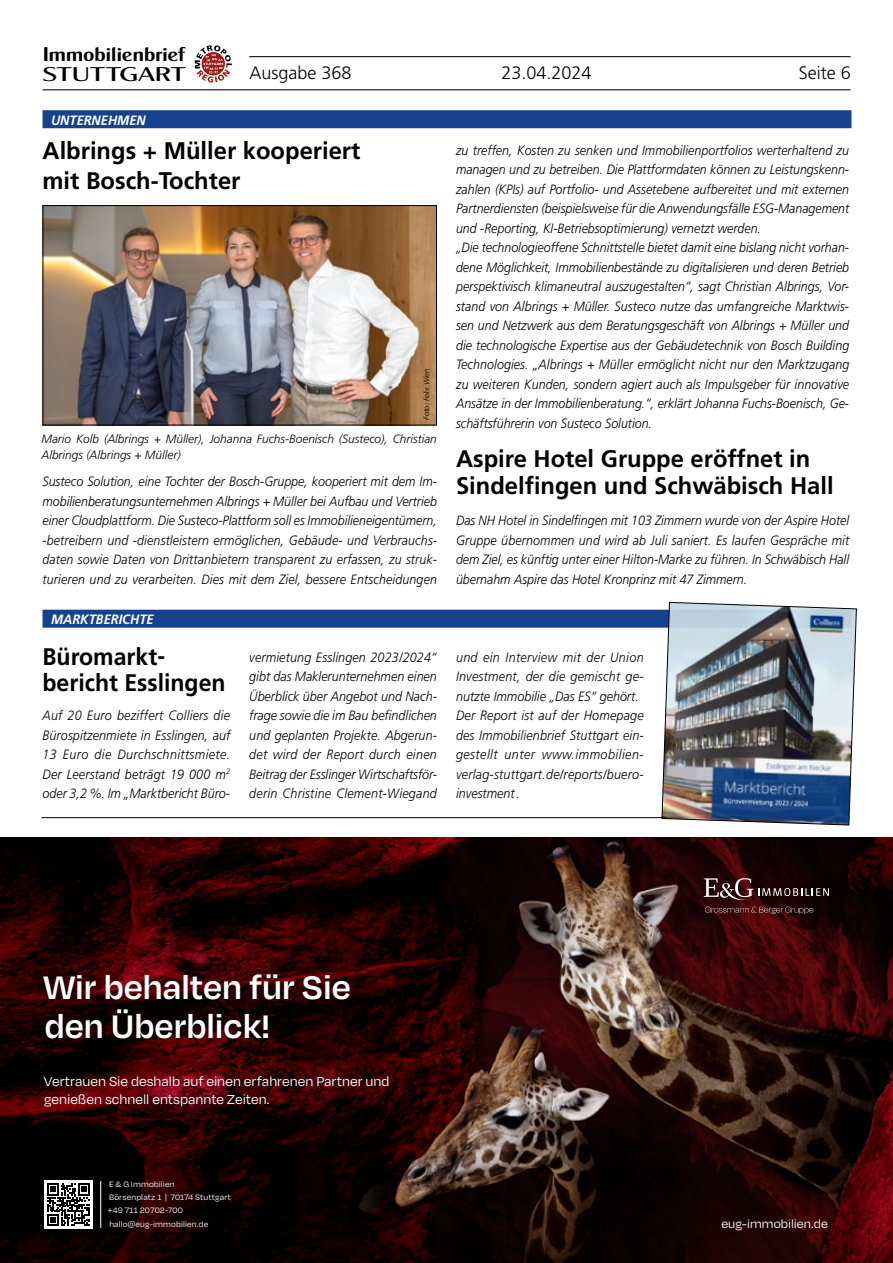
<style>
.page{position:relative;width:893px;height:1263px;background:#fff}
.page>*{position:absolute;margin:0;border:0;box-sizing:border-box;transform-origin:0 0}
.t1{font:600 37.5px/39px "Degular";color:#fff}
.t2{font:700 24px/30px "Frutiger";color:#000}
.t3{font:700 24px/25.5px "Frutiger";color:#000;scale:.96 1}
.t4{font:19.95px "Cg Globe Gothic Bd";letter-spacing:-.02em;color:#000;scale:1.07 1}
.t5{font:19.95px "Cg Globe Gothic Dm";letter-spacing:-.02em;color:#000;scale:1.44 1}
.t6{font:300 18px "Frutiger";color:#000}
.t7{font:15px/18px "Degular";color:#fff}
.t8{font:italic 300 13.5px/19.5px "Frutiger";letter-spacing:.005em;color:#000;text-align:justify;scale:.92 1}
.t9{font:italic 300 13.5px/19.5px "Frutiger";letter-spacing:.005em;color:#000;text-align:justify;scale:.93 1}
.t10{font:italic 700 13.5px "Frutiger";color:#fff;scale:.95 1}
.t11{font:13.5px "Degular";letter-spacing:.005em;color:#fff}
.t12{font:italic 300 12px/16.5px "Frutiger";color:#000}
.t13{font:9px/13.2px "Degular";letter-spacing:.015em;color:#fff}
.t14{font:italic 300 7.5px "Frutiger";color:#000}
</style>
<div class="page">
<hr style="left:43px;top:89px;width:807px;height:1px;background:#000">
<svg style="left:195px;top:45px;width:37px;height:38px"></svg>
<hr style="left:249px;top:56px;width:602px;height:1px;background:#000">
<hr style="left:41px;top:817px;width:808px;height:1px;background:#000">
<img style="left:45px;top:207px;width:390px;height:216px">
<div style="left:43px;top:205px;width:394px;height:220px;border:1px solid #000"></div>
<img style="left:0;top:838px;width:241px;height:425px">
<img style="left:241px;top:838px;width:652px;height:425px">
<hr style="left:100px;top:1181px;width:1px;height:47px;background:#fff">
<div style="left:44px;top:1180px;width:49px;height:48px;background:#fff"></div>
<svg style="left:47px;top:1183px;width:43px;height:42px"></svg>
<svg style="left:704px;top:878px;width:125px;height:22px;background:#452e2f"></svg>
<svg style="left:705px;top:907px;width:108px;height:7px"></svg>
<div style="left:43px;top:110px;width:808px;height:18px;background:#17428f"></div>
<div style="left:43px;top:610px;width:808px;height:18px;background:#17428f"></div>
<img style="left:661px;top:602px;width:196px;height:224px">
<h3 class="t4" style="left:43px;top:42px;width:135px">Immobilienbrief</h3>
<h3 class="t5" style="left:43px;top:62px;width:101px">STUTTGART</h3>
<h3 class="t6" style="left:249px;top:63px;width:104px">Ausgabe 368</h3>
<h3 class="t6" style="left:501px;top:63px;width:92px">23.04.2024</h3>
<h3 class="t6" style="left:799px;top:63px;width:54px">Seite 6</h3>
<p class="t10" style="left:51px;top:112px;width:101px">UNTERNEHMEN</p>
<h2 class="t2" style="left:43px;top:135px;width:319px">Albrings + Müller kooperiert mit Bosch-Tochter</h2>
<p class="t14" style="left:422px;top:420px;width:52px;rotate:-90deg">Foto: Felix Wien</p>
<p class="t12" style="left:41px;top:430px;width:397px">Mario Kolb (Albrings + Müller), Johanna Fuchs-Boenisch (Susteco), Christian<br>Albrings (Albrings + Müller)</p>
<p class="t8" style="left:43px;top:472px;width:430px">Susteco Solution, eine Tochter der Bosch-Gruppe, kooperiert mit dem Im&shy;mobilienberatungsunternehmen Albrings + Müller bei Aufbau und Vertrieb einer Cloudplattform. Die Susteco-Plattform soll es Immobilieneigentümern, -betreibern und -dienstleistern ermöglichen, Gebäude- und Verbrauchs&shy;daten sowie Daten von Drittanbietern transparent zu erfassen, zu struk&shy;turieren und zu verarbeiten. Dies mit dem Ziel, bessere Entscheidungen</p>
<p class="t8" style="left:456px;top:140px;width:429px;text-align:left">zu treffen, Kosten zu senken und Immobilienportfolios werterhaltend zu managen und zu betreiben. Die Plattformdaten können zu Leistungskenn&shy;zahlen (KPIs) auf Portfolio- und Assetebene aufbereitet und mit externen Partnerdiensten (beispielsweise für die Anwendungsfälle ESG-Management und -Reporting, KI-Betriebsoptimierung) vernetzt werden.<br>„Die technologieoffene Schnittstelle bietet damit eine bislang nicht vorhan&shy;dene Möglichkeit, Immobilienbestände zu digitalisieren und deren Betrieb perspektivisch klimaneutral auszugestalten“, sagt Christian Albrings, Vor&shy;stand von Albrings + Müller. Susteco nutze das umfangreiche Marktwis&shy;sen und Netzwerk aus dem Beratungsgeschäft von Albrings + Müller und die technologische Expertise aus der Gebäudetechnik von Bosch Building Technologies. „Albrings + Müller ermöglicht nicht nur den Marktzugang zu weiteren Kunden, sondern agiert auch als Impulsgeber für innovative Ansätze in der Immobilienberatung.“, erklärt Johanna Fuchs-Boenisch, Ge&shy;schäftsführerin von Susteco Solution.</p>
<h2 class="t2" style="left:456px;top:444px;width:379px;line-height:27px">Aspire Hotel Gruppe eröffnet in<br>Sindelfingen und Schwäbisch Hall</h2>
<p class="t8" style="left:456px;top:511px;width:429px">Das NH Hotel in Sindelfingen mit 103 Zimmern wurde von der Aspire Hotel Gruppe übernommen und wird ab Juli saniert. Es laufen Gespräche mit dem Ziel, es künftig unter einer Hilton-Marke zu führen. In Schwäbisch Hall übernahm Aspire das Hotel Kronprinz mit 47 Zimmern.</p>
<p class="t10" style="left:51px;top:611px;width:110px">MARKTBERICHTE</p>
<h2 class="t3" style="left:43px;top:644px;width:192px">Büromarkt&shy;bericht Esslingen</h2>
<p class="t9" style="left:43px;top:706px;width:203px">Auf 20 Euro beziffert Colliers die Bürospitzenmiete in Esslingen, auf 13 Euro die Durchschnittsmiete.<br>Der Leerstand beträgt 19 000 m<sup>2 </sup>oder 3,2 %. Im „Marktbericht Büro-</p>
<p class="t9" style="left:249px;top:647px;width:203px">vermietung Esslingen 2023/2024“ gibt das Maklerunternehmen einen Überblick über Angebot und Nach&shy;frage sowie die im Bau befindlichen und geplanten Projekte. Abgerun&shy;det wird der Report durch einen Beitrag der Esslinger Wirtschaftsför&shy;derin Christine Clement-Wiegand</p>
<p class="t9" style="left:456px;top:647px;width:203px;text-align:left">und ein Interview mit der Union<br>Investment, der die gemischt ge&shy;nutzte Immobilie „Das ES“ gehört.<br>Der Report ist auf der Homepage des Immobilienbrief Stuttgart ein&shy;gestellt unter www.immobilien&shy;verlag-stuttgart.de/reports/buero&shy;investment .</p>
<h1 class="t1" style="left:43px;top:966px;width:309px">Wir behalten für Sie den Überblick!</h1>
<p class="t7" style="left:44px;top:1071px;width:347px">Vertrauen Sie deshalb auf einen erfahrenen Partner und genießen schnell entspannte Zeiten.</p>
<p class="t13" style="left:108px;top:1177px;width:124px">E &amp; G Immobilien<br>Börsenplatz 1 | 70174 Stuttgart +49 711 20702-700 hallo@eug-immobilien.de</p>
<p class="t11" style="left:721px;top:1215px;width:108px">eug-immobilien.de</p>
</div>
